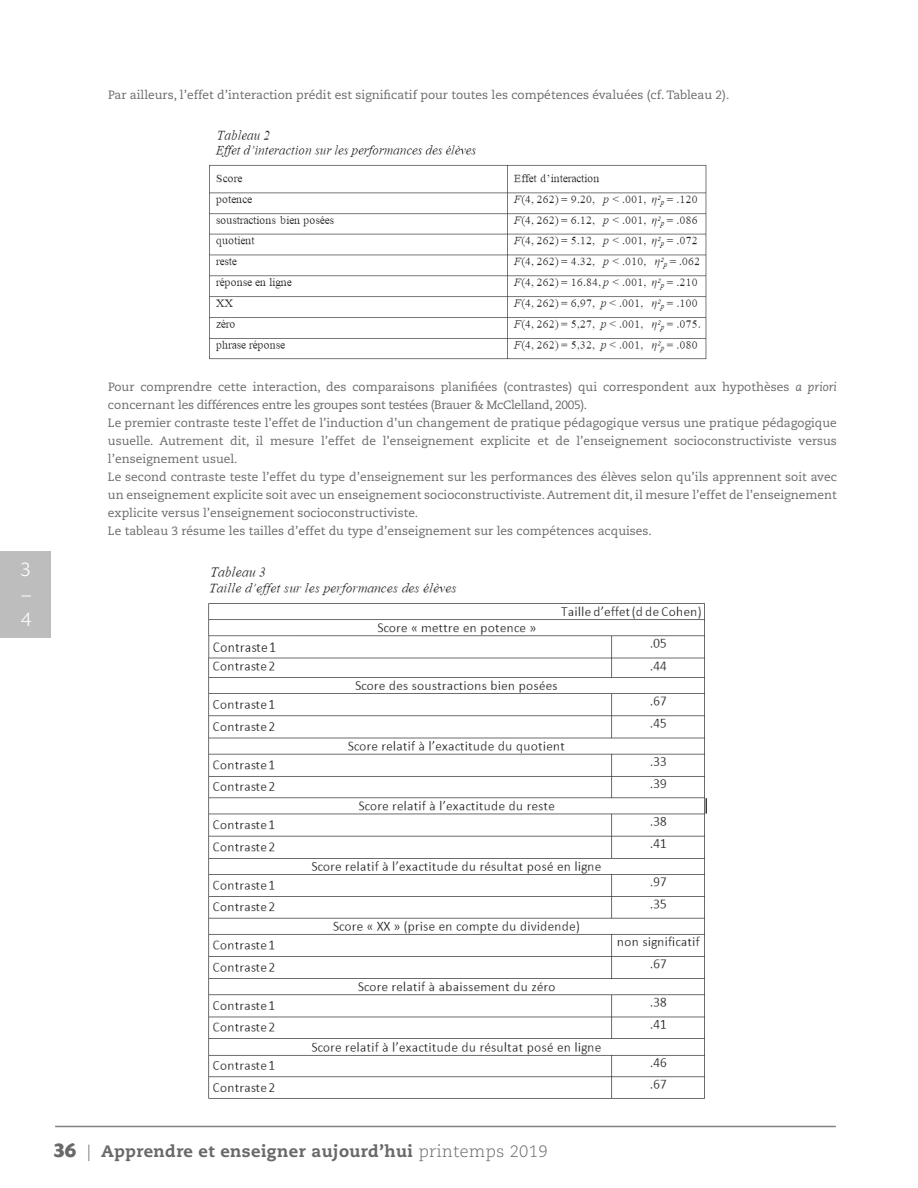
<style>
.page{position:relative;width:918px;height:1188px;background:#fff}
.page>*{position:absolute;margin:0;border:0;box-sizing:border-box;transform-origin:0 0}
.t1{font:300 21px/25.2px "Today SHOP";color:#fff;text-align:justify}
.t2{font:800 16.5px "Caecilia LT Std";letter-spacing:.025em;color:#696969}
.t3{font:12px/18px "Caecilia LT Std";color:#696969}
.s1{font-style:italic}
.s2{font-family:"Today SHOP";font-weight:700;font-size:21px}
.s3{font-weight:300}
</style>
<div class="page">
<hr style="left:55px;top:1126px;width:781px;height:1px;background:#828282">
<img style="left:209px;top:145px;width:498px;height:215px">
<img style="left:217px;top:130px;width:53px;height:10px">
<div style="left:0;top:551px;width:51px;height:86px;background:#bdbdbd"></div>
<img style="left:208px;top:583px;width:499px;height:516px">
<img style="left:208px;top:637px;width:84px;height:20px">
<img style="left:211px;top:567px;width:55px;height:10px">
<p class="t3" style="left:108px;top:86px;width:623px">Par ailleurs, l’effet d’interaction prédit est significatif pour toutes les compétences évaluées (cf. Tableau 2).</p>
<h1 class="t1" style="left:21px;top:559px;width:12px">3 — 4</h1>
<p class="t3" style="left:108px;top:379px;width:731px">Pour comprendre cette interaction, des comparaisons planifiées (contrastes) qui correspondent aux hypothèses <span class="s1">a priori </span>concernant les différences entre les groupes sont testées (Brauer &amp; McClelland, 2005).<br>Le premier contraste teste l’effet de l’induction d’un changement de pratique pédagogique versus une pratique pédagogique usuelle. Autrement dit, il mesure l’effet de l’enseignement explicite et de l’enseignement socioconstructiviste versus l’enseignement usuel.<br>Le second contraste teste l’effet du type d’enseignement sur les performances des élèves selon qu’ils apprennent soit avec un enseignement explicite soit avec un enseignement socioconstructiviste. Autrement dit, il mesure l’effet de l’enseignement explicite versus l’enseignement socioconstructiviste.<br>Le tableau 3 résume les tailles d’effet du type d’enseignement sur les compétences acquises.</p>
<h2 class="t2" style="left:54px;top:1144px;width:495px"><span class="s2">36</span> <span class="s3">|</span> Apprendre et enseigner aujourd’hui <span class="s3">printemps 2019</span></h2>
</div>
